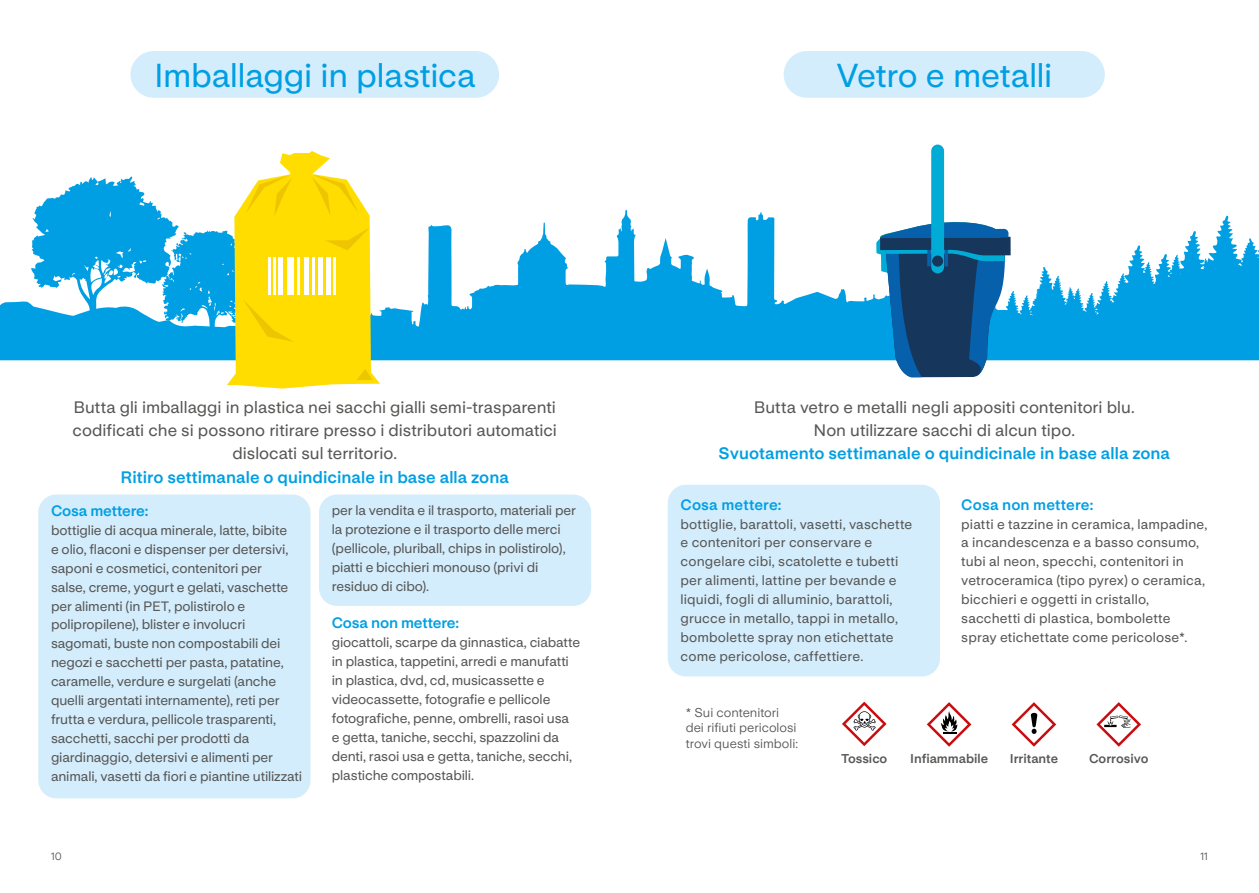
<style>
.page{position:relative;width:1259px;height:893px;background:#fff}
.page>*{position:absolute;margin:0;border:0;box-sizing:border-box;transform-origin:0 0}
.t1{font:500 33px "Life Sans";letter-spacing:-.005em;color:#009fe3}
.t2{font:500 16.5px/23.1px "Life Sans";color:#575756;text-align:center}
.t3{font:700 16.5px "Life Sans";letter-spacing:.005em;color:#009fe3}
.t4{font:700 15px "Life Sans";color:#009fe3}
.t5{font:500 13.5px/18.9px "Life Sans";letter-spacing:-.005em;color:#575756}
.t6{font:12.75px/15.1px "Life Sans";color:#575756}
.t7{font:700 12.75px "Life Sans";color:#575756}
.t8{font:10.5px "Life Sans";color:#575756}
</style>
<div class="page">
<svg style="left:0;top:209px;width:1259px;height:151px;fill:#009fe3"></svg>
<div style="left:783px;top:51px;width:321px;height:47px;background:#d4edfc;border-radius:23px"></div>
<div style="left:130px;top:51px;width:369px;height:47px;background:#d4edfc;border-radius:23px"></div>
<div style="left:668px;top:485px;width:272px;height:191px;background:#d4edfc;border-radius:18px"></div>
<div style="left:38px;top:495px;width:272px;height:303px;background:#d4edfc;border-radius:18px"></div>
<div style="left:319px;top:495px;width:272px;height:111px;background:#d4edfc;border-radius:18px"></div>
<svg style="left:31px;top:151px;width:349px;height:238px"></svg>
<svg style="left:876px;top:211px;width:134px;height:166px"></svg>
<div style="left:931px;top:145px;width:13px;height:128px;background:#00acd6;border-radius:6px"></div>
<div style="left:932px;top:256px;width:11px;height:11px;background:#17365b;border-radius:50%"></div>
<svg style="left:927px;top:702px;width:44px;height:45px"></svg>
<svg style="left:842px;top:702px;width:44px;height:44px"></svg>
<svg style="left:1096px;top:702px;width:45px;height:45px"></svg>
<svg style="left:1011px;top:702px;width:45px;height:45px"></svg>
<h1 class="t1" style="left:154px;top:56px;width:323px">Imballaggi in plastica</h1>
<h1 class="t1" style="left:836px;top:56px;width:218px">Vetro e metalli</h1>
<p class="t2" style="left:73px;top:396px;width:486px">Butta gli imballaggi in plastica nei sacchi gialli semi-trasparenti codificati che si possono ritirare presso i distributori automatici dislocati sul territorio.</p>
<p class="t3" style="left:121px;top:467px;width:390px">Ritiro settimanale o quindicinale in base alla zona</p>
<p class="t4" style="left:51px;top:502px;width:99px">Cosa mettere:</p>
<p class="t5" style="left:51px;top:521px;width:253px">bottiglie di acqua minerale, latte, bibite<br>e olio, flaconi e dispenser per detersivi, saponi e cosmetici, contenitori per<br>salse, creme, yogurt e gelati, vaschette per alimenti (in PET, polistirolo e polipropilene), blister e involucri sagomati, buste non compostabili dei negozi e sacchetti per pasta, patatine, caramelle, verdure e surgelati (anche quelli argentati internamente), reti per frutta e verdura, pellicole trasparenti, sacchetti, sacchi per prodotti da giardinaggio, detersivi e alimenti per animali, vasetti da fiori e piantine utilizzati</p>
<p class="t5" style="left:332px;top:501px;width:246px">per la vendita e il trasporto, materiali per la protezione e il trasporto delle merci (pellicole, pluriball, chips in polistirolo), piatti e bicchieri monouso (privi di residuo di cibo).</p>
<p class="t4" style="left:332px;top:615px;width:129px">Cosa non mettere:</p>
<p class="t5" style="left:332px;top:633px;width:250px">giocattoli, scarpe da ginnastica, ciabatte in plastica, tappetini, arredi e manufatti in plastica, dvd, cd, musicassette e videocassette, fotografie e pellicole fotografiche, penne, ombrelli, rasoi usa e getta, taniche, secchi, spazzolini da denti, rasoi usa e getta, taniche, secchi, plastiche compostabili.</p>
<p class="t2" style="left:754px;top:396px;width:382px">Butta vetro e metalli negli appositi contenitori blu.<br>Non utilizzare sacchi di alcun tipo.</p>
<p class="t3" style="left:718px;top:444px;width:453px">Svuotamento settimanale o quindicinale in base alla zona</p>
<p class="t4" style="left:680px;top:496px;width:102px">Cosa mettere:</p>
<p class="t5" style="left:680px;top:514px;width:233px">bottiglie, barattoli, vasetti, vaschette e contenitori per conservare e congelare cibi, scatolette e tubetti per alimenti, lattine per bevande e liquidi, fogli di alluminio, barattoli, grucce in metallo, tappi in metallo, bombolette spray non etichettate come pericolose, caffettiere.</p>
<p class="t6" style="left:686px;top:705px;width:114px">* Sui contenitori dei rifiuti pericolosi trovi questi simboli:</p>
<p class="t4" style="left:961px;top:496px;width:134px">Cosa non mettere:</p>
<p class="t5" style="left:961px;top:514px;width:248px">piatti e tazzine in ceramica, lampadine, a incandescenza e a basso consumo, tubi al neon, specchi, contenitori in vetroceramica (tipo pyrex) o ceramica, bicchieri e oggetti in cristallo, sacchetti di plastica, bombolette spray etichettate come pericolose*.</p>
<p class="t7" style="left:841px;top:752px;width:48px">Tossico</p>
<p class="t7" style="left:910px;top:752px;width:79px">Infiammabile</p>
<p class="t7" style="left:1010px;top:752px;width:50px">Irritante</p>
<p class="t7" style="left:1089px;top:752px;width:61px">Corrosivo</p>
<p class="t8" style="left:51px;top:851px;width:12px">10</p>
<p class="t8" style="left:1200px;top:851px;width:9px">11</p>
</div>
